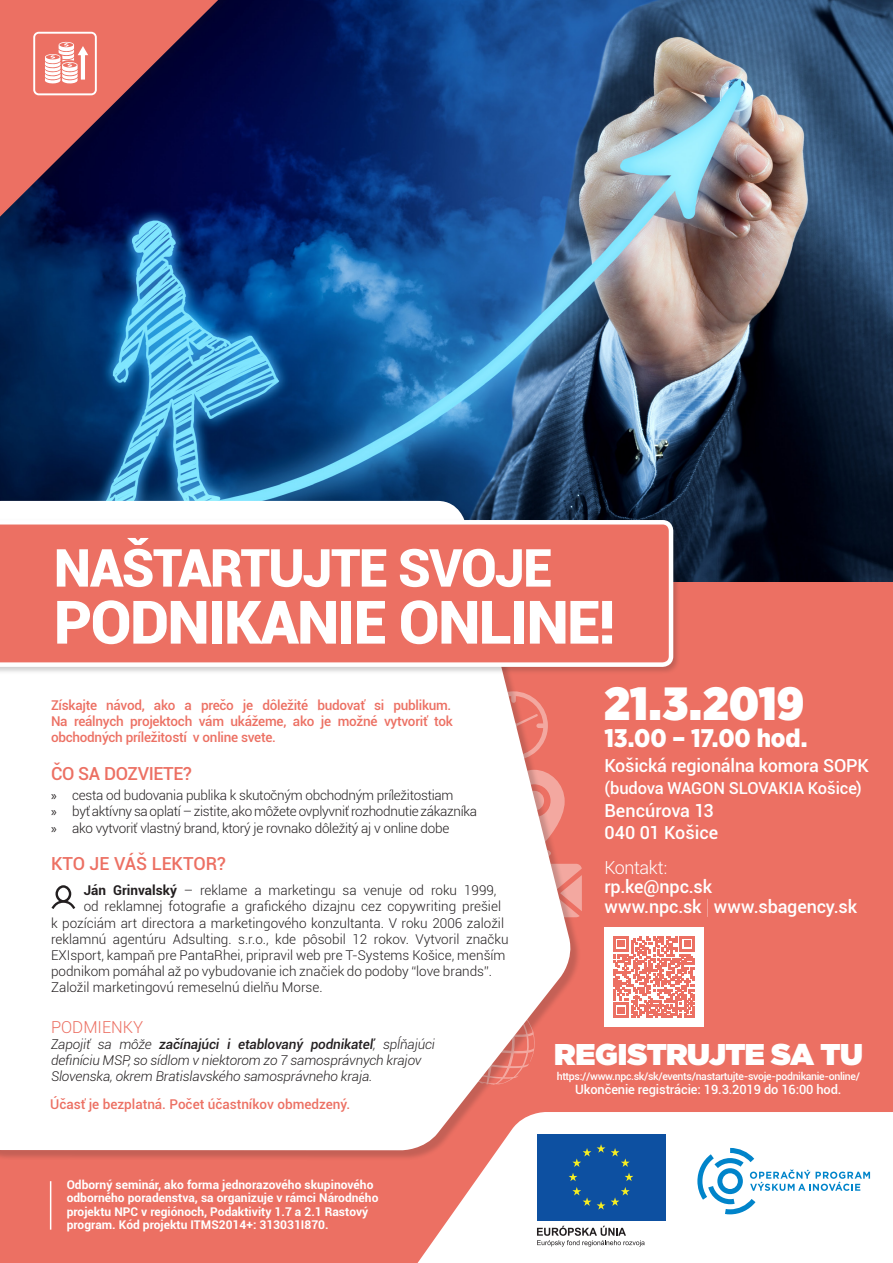
<style>
.page{position:relative;width:893px;height:1263px;background:#fff}
.page>*{position:absolute;margin:0;border:0;box-sizing:border-box;transform-origin:0 0}
.t1{font:900 60px "Roboto";letter-spacing:-.03em;color:#fff}
.t2{font:900 52.5px "Roboto";letter-spacing:-.03em;color:#fff}
.t3{font:900 46.5px "Gotham Narrow";letter-spacing:.005em;color:#fff}
.t4{font:900 30px "Gotham";letter-spacing:-.02em;color:#fff}
.t5{font:900 25.5px "Gotham Narrow";letter-spacing:-.005em;color:#fff}
.t6{font:500 18px "Roboto";letter-spacing:-.01em;color:#fff}
.t7{font:500 18px "Roboto";color:#ec7063}
.t8{font:500 18px "Roboto";letter-spacing:-.02em;color:#ec7063}
.t9{font:300 18px "Roboto";letter-spacing:-.02em;color:#fff}
.t10{font:500 16.5px "Roboto";letter-spacing:-.005em;color:#fff}
.t11{font:300 16.5px "Roboto";color:#ec7063}
.t12{font:300 13.5px "Roboto";color:#231f20}
.t13{font:300 13.5px "Roboto";letter-spacing:-.02em;color:#231f20}
.t14{font:italic 300 13.5px/16.2px "Roboto";letter-spacing:-.01em;color:#231f20}
.t15{font:500 13.5px/16.2px "Roboto";letter-spacing:-.02em;color:#ec7063;text-align:justify}
.t16{font:500 13.5px "Roboto";color:#ec7063}
.t17{font:500 12.9px "Roboto";letter-spacing:-.01em;color:#fff}
.t18{font:700 12px/13.5px "Roboto";color:#fff}
.t19{font:500 10.5px "Roboto";letter-spacing:-.03em;color:#fff}
.s1{font-family:"Myriad Pro";font-weight:400}
.s2{font-weight:700}
.s3{font-weight:500}
.s4{font-family:"Helvetica Neue LT Com";font-weight:200}
</style>
<div class="page">
<img style="left:0;top:0;width:893px;height:583px">
<div style="left:0;top:583px;width:893px;height:680px;background:#ec7063"></div>
<svg style="left:417px;top:1112px;width:476px;height:151px;background:#fdf1f0"></svg>
<svg style="left:697px;top:1148px;width:173px;height:66px;background:#d5eaf6"></svg>
<div style="left:537px;top:1134px;width:128px;height:87px;background:#0d50a1"></div>
<svg style="left:597px;top:1144px;width:8px;height:9px"></svg>
<svg style="left:569px;top:1148px;width:22px;height:33px"></svg>
<svg style="left:572px;top:1187px;width:19px;height:19px"></svg>
<svg style="left:597px;top:1201px;width:8px;height:9px"></svg>
<svg style="left:611px;top:1187px;width:19px;height:19px"></svg>
<svg style="left:611px;top:1148px;width:22px;height:33px"></svg>
<svg style="left:537px;top:1226px;width:108px;height:20px;background:#cbcacb"></svg>
<hr style="left:50px;top:1181px;width:1px;height:48px;background:#fff">
<div style="left:0;top:502px;width:581px;height:659px;background:#231f20;opacity:.2"></div>
<svg style="left:0;top:501px;width:574px;height:649px;background:#fbf3f3"></svg>
<svg style="left:51px;top:885px;width:24px;height:24px"></svg>
<div style="left:0;top:0;width:242px;height:243px;background:#231f20;opacity:.17"></div>
<svg style="left:0;top:0;width:218px;height:217px;background:#6b344c"></svg>
<svg style="left:33px;top:32px;width:64px;height:63px"></svg>
<div style="left:0;top:518px;width:681px;height:156px;background:#231f20;opacity:.21"></div>
<svg style="left:0;top:520px;width:673px;height:147px"></svg>
<div style="left:604px;top:927px;width:100px;height:100px;background:#fff"></div>
<svg style="left:613px;top:936px;width:82px;height:82px"></svg>
<p class="t2" style="left:54px;top:531px;width:500px">NAŠTARTUJTE SVOJE</p>
<p class="t1" style="left:54px;top:580px;width:563px">PODNIKANIE ONLINE!</p>
<p class="t15" style="left:51px;top:696px;width:403px">Získajte návod, ako a prečo je dôležité budovať si publikum.<br>Na reálnych projektoch vám ukážeme, ako je možné vytvoriť tok obchodných príležitostí v online svete.</p>
<p class="t8" style="left:51px;top:761px;width:142px">ČO SA DOZVIETE?</p>
<p class="t13" style="left:51px;top:786px;width:404px"><span class="s1">»</span> cesta od budovania publika k skutočným obchodným príležitostiam</p>
<p class="t13" style="left:51px;top:802px;width:428px"><span class="s1">»</span> byť aktívny sa oplatí – zistite, ako môžete ovplyvniť rozhodnutie zákazníka</p>
<p class="t13" style="left:51px;top:818px;width:400px"><span class="s1">»</span> ako vytvoriť vlastný brand, ktorý je rovnako dôležitý aj v online dobe</p>
<p class="t7" style="left:51px;top:851px;width:176px">KTO JE VÁŠ LEKTOR?</p>
<p class="t12" style="left:84px;top:881px;width:414px"><span class="s2">Ján Grinvalský</span> – reklame a marketingu sa venuje od roku 1999,</p>
<p class="t12" style="left:84px;top:897px;width:419px">od reklamnej fotografie a grafického dizajnu cez copywriting prešiel</p>
<p class="t12" style="left:51px;top:913px;width:455px">k pozíciám art directora a marketingového konzultanta. V roku 2006 založil</p>
<p class="t12" style="left:51px;top:929px;width:459px">reklamnú agentúru Adsulting. s.r.o., kde pôsobil 12 rokov. Vytvoril značku</p>
<p class="t12" style="left:51px;top:946px;width:456px">EXIsport, kampaň pre PantaRhei, pripravil web pre T-Systems Košice, menším</p>
<p class="t12" style="left:51px;top:962px;width:443px">podnikom pomáhal až po vybudovanie ich značiek do podoby “love brands”.</p>
<p class="t12" style="left:51px;top:978px;width:273px">Založil marketingovú remeselnú dielňu Morse.</p>
<p class="t11" style="left:51px;top:1015px;width:94px">PODMIENKY</p>
<p class="t14" style="left:51px;top:1035px;width:386px">Zapojiť sa môže <span class="s3">začínajúci i etablovaný podnikateľ</span>, spĺňajúci definíciu MSP, so sídlom v niektorom zo 7 samosprávnych krajov<br>Slovenska, okrem Bratislavského samosprávneho kraja.</p>
<p class="t16" style="left:50px;top:1094px;width:301px">Účasť je bezplatná. Počet účastníkov obmedzený.</p>
<p class="t18" style="left:67px;top:1177px;width:313px">Odborný seminár, ako forma jednorazového skupinového odborného poradenstva, sa organizuje v rámci Národného projektu NPC v regiónoch, Podaktivity 1.7 a 2.1 Rastový</p>
<p class="t18" style="left:67px;top:1218px;width:264px">program. Kód projektu ITMS2014+: 313031I870.</p>
<p class="t3" style="left:604px;top:672px;width:201px">21.3.2019</p>
<p class="t5" style="left:604px;top:721px;width:205px">13.00 – 17.00 hod.</p>
<p class="t6" style="left:604px;top:753px;width:266px">Košická regionálna komora SOPK</p>
<p class="t10" style="left:604px;top:777px;width:259px">(budova WAGON SLOVAKIA Košice)</p>
<p class="t6" style="left:604px;top:798px;width:111px">Bencúrova 13</p>
<p class="t6" style="left:604px;top:820px;width:115px">040 01 Košice</p>
<p class="t9" style="left:604px;top:855px;width:64px">Kontakt:</p>
<p class="t6" style="left:604px;top:874px;width:109px">rp.ke@npc.sk</p>
<p class="t6" style="left:604px;top:894px;width:254px">www.npc.sk <span class="s4">|</span> www.sbagency.sk</p>
<p class="t4" style="left:554px;top:1033px;width:310px">REGISTRUJTE SA TU</p>
<p class="t19" style="left:557px;top:1068px;width:305px">https://www.npc.sk/sk/events/nastartujte-svoje-podnikanie-online/</p>
<p class="t17" style="left:575px;top:1080px;width:268px">Ukončenie registrácie: 19.3.2019 do 16:00 hod.</p>
</div>
